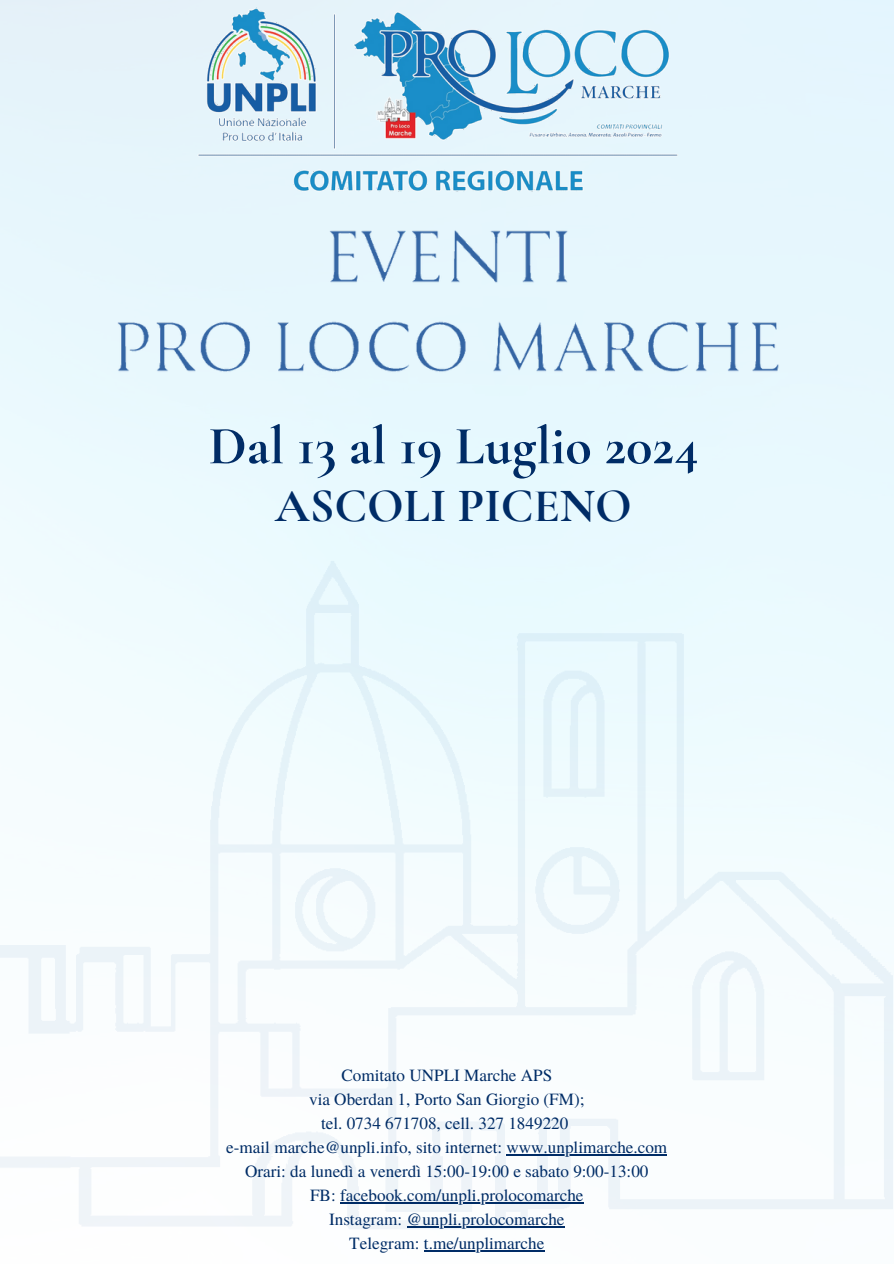
<style>
.page{position:relative;width:894px;height:1264px;background:#fff}
.page>*{position:absolute;margin:0;border:0;box-sizing:border-box;transform-origin:0 0}
.t1{font:700 54.15px "Cormorant Garamond";color:#002c66}
.t2{font:700 48px "Cormorant Garamond";color:#002c66}
.t3{font:17.1px "Te X Gyre Termes";color:#002c66}
</style>
<div class="page">
<img style="left:190px;top:0;width:512px;height:200px">
<img style="left:0;top:535px;width:893px;height:728px">
<img style="left:318px;top:223px;width:257px;height:70px">
<img style="left:112px;top:315px;width:668px;height:66px">
<hr style="left:506px;top:1154px;width:161px;height:1px;background:#002c66">
<hr style="left:340px;top:1201px;width:243px;height:2px;background:#002c66">
<hr style="left:406px;top:1225px;width:158px;height:2px;background:#002c66">
<hr style="left:424px;top:1249px;width:120px;height:2px;background:#002c66">
<h1 class="t1" style="left:209px;top:413px;width:491px">Dal 13 al 19 Luglio 2024</h1>
<h2 class="t2" style="left:275px;top:476px;width:358px">ASCOLI PICENO</h2>
<p class="t3" style="left:341px;top:1063px;width:212px">Comitato UNPLI Marche APS</p>
<p class="t3" style="left:309px;top:1087px;width:277px">via Oberdan 1, Porto San Giorgio (FM);</p>
<p class="t3" style="left:321px;top:1111px;width:249px">tel. 0734 671708, cell. 327 1849220</p>
<p class="t3" style="left:226px;top:1135px;width:442px">e-mail marche@unpli.info, sito internet: www.unplimarche.com</p>
<p class="t3" style="left:245px;top:1159px;width:405px">Orari: da lunedì a venerdì 15:00-19:00 e sabato 9:00-13:00</p>
<p class="t3" style="left:310px;top:1183px;width:275px">FB: facebook.com/unpli.prolocomarche</p>
<p class="t3" style="left:329px;top:1207px;width:237px">Instagram: @unpli.prolocomarche</p>
<p class="t3" style="left:349px;top:1230px;width:196px">Telegram: t.me/unplimarche</p>
</div>
